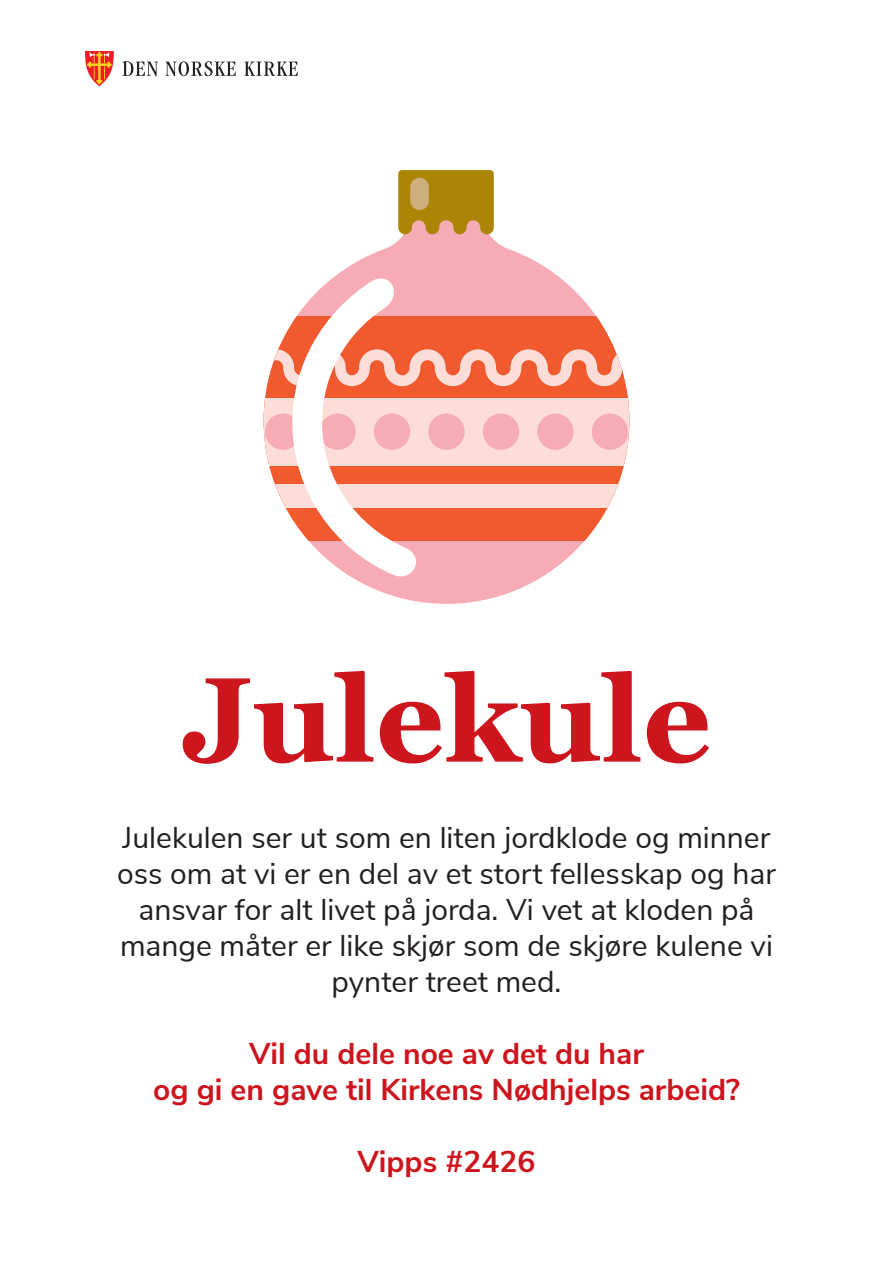
<style>
.page{position:relative;width:893px;height:1263px;background:#fff}
.page>*{position:absolute;margin:0;border:0;box-sizing:border-box;transform-origin:0 0}
.Tittel_stasjon{font:700 120px "Georgia";color:#cd151d}
.Brødtekst{font:30px/36px "Nunito Sans";color:#231f20;text-align:center}
.Brødtekst-2{font:700 30px "Nunito Sans";color:#cd151d}
</style>
<div class="page">
<svg style="left:122px;top:61px;width:36px;height:15px"></svg>
<svg style="left:165px;top:61px;width:71px;height:15px"></svg>
<svg style="left:244px;top:62px;width:54px;height:14px"></svg>
<svg style="left:85px;top:51px;width:29px;height:35px"></svg>
<svg style="left:345px;top:235px;width:203px;height:369px;fill:#f7abb4"></svg>
<svg style="left:398px;top:170px;width:96px;height:65px;background:#b68a1a"></svg>
<svg style="left:264px;top:269px;width:365px;height:314px"></svg>
<div style="left:410px;top:178px;width:19px;height:32px;background:#ceae7f;border-radius:9px"></div>
<p class="Tittel_stasjon" style="left:182px;top:630px;width:531px">Julekule</p>
<p class="Brødtekst" style="left:117px;top:818px;width:660px">Julekulen ser ut som en liten jordklode og minner oss om at vi er en del av et stort fellesskap og har ansvar for alt livet på jorda. Vi vet at kloden på mange måter er like skjør som de skjøre kulene vi pynter treet med.</p>
<p class="Brødtekst-2" style="left:249px;top:1031px;width:396px">Vil du dele noe av det du har</p>
<p class="Brødtekst-2" style="left:153px;top:1067px;width:588px">og gi en gave til Kirkens Nødhjelps arbeid?</p>
<p class="Brødtekst-2" style="left:358px;top:1139px;width:179px">Vipps #2426</p>
</div>
